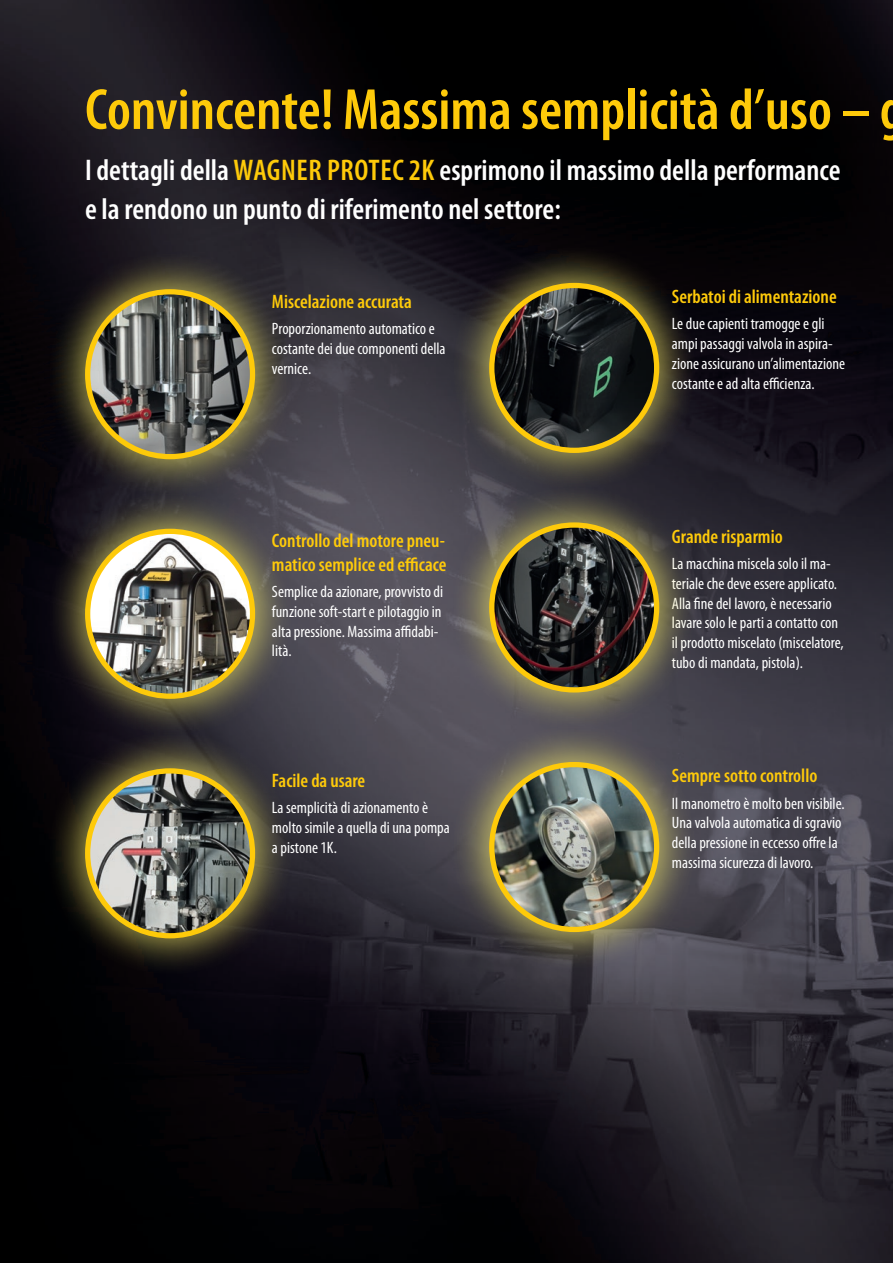
<style>
.page{position:relative;width:893px;height:1263px;background:#fff}
.page>*{position:absolute;margin:0;border:0;box-sizing:border-box;transform-origin:0 0}
.t1{font:600 condensed 58.5px "Myriad Pro";color:#feca0a}
.t2{font:600 condensed 30px/39px "Myriad Pro";color:#fff}
.t3{font:600 condensed 19.5px/23.4px "Myriad Pro";color:#feca0a}
.t4{font:condensed 16.5px/19.8px "Myriad Pro";color:#fff}
.s1{color:#feca0a}
</style>
<div class="page">
<img style="left:0;top:0;width:893px;height:1263px">
<div style="left:46px;top:250px;width:248px;height:248px;background:#fff46d;opacity:.6"></div>
<img style="left:88px;top:292px;width:164px;height:165px;border-radius:82px">
<div style="left:85px;top:289px;width:170px;height:170px;border:5px solid #feca0a;border-radius:50%"></div>
<div style="left:450px;top:244px;width:248px;height:248px;background:#fff46d;opacity:.6"></div>
<img style="left:492px;top:285px;width:165px;height:165px;border-radius:82px">
<div style="left:489px;top:283px;width:170px;height:170px;border:5px solid #feca0a;border-radius:50%"></div>
<div style="left:46px;top:490px;width:248px;height:248px;background:#fff46d;opacity:.6"></div>
<img style="left:88px;top:531px;width:164px;height:165px;border-radius:82px">
<div style="left:85px;top:529px;width:170px;height:170px;border:5px solid #feca0a;border-radius:50%"></div>
<div style="left:46px;top:729px;width:248px;height:248px;background:#fff46d;opacity:.6"></div>
<img style="left:88px;top:771px;width:164px;height:165px;border-radius:82px">
<div style="left:85px;top:768px;width:170px;height:170px;border:5px solid #feca0a;border-radius:50%"></div>
<div style="left:450px;top:723px;width:248px;height:248px;background:#fff46d;opacity:.6"></div>
<img style="left:492px;top:765px;width:165px;height:164px;border-radius:82px">
<div style="left:489px;top:762px;width:170px;height:170px;border:5px solid #feca0a;border-radius:50%"></div>
<div style="left:450px;top:483px;width:248px;height:249px;background:#fff46d;opacity:.6"></div>
<img style="left:492px;top:525px;width:165px;height:165px;border-radius:82px">
<div style="left:489px;top:522px;width:170px;height:170px;border:5px solid #feca0a;border-radius:50%"></div>
<h1 class="t1" style="left:85px;top:78px;width:821px">Convincente! Massima semplicità d’uso – g</h1>
<h2 class="t2" style="left:85px;top:151px;width:757px">I dettagli della <span class="s1">WAGNER PROTEC 2K</span> esprimono il massimo della performance e la rendono un punto di riferimento nel settore:</h2>
<p class="t3" style="left:272px;top:290px;width:141px">Miscelazione accurata</p>
<p class="t4" style="left:272px;top:318px;width:175px">Proporzionamento automatico e costante dei due componenti della vernice.</p>
<p class="t3" style="left:272px;top:530px;width:176px">Controllo del motore pneu&shy;matico semplice ed efficace</p>
<p class="t4" style="left:272px;top:581px;width:173px">Semplice da azionare, provvisto di funzione soft-start e pilotaggio in alta pressione. Massima affidabi&shy;lità.</p>
<p class="t3" style="left:272px;top:769px;width:95px">Facile da usare</p>
<p class="t4" style="left:272px;top:798px;width:179px">La semplicità di azionamento è molto simile a quella di una pompa a pistone 1K.</p>
<p class="t3" style="left:672px;top:285px;width:166px">Serbatoi di alimentazione</p>
<p class="t4" style="left:672px;top:314px;width:175px">Le due capienti tramogge e gli ampi passaggi valvola in aspira&shy;zione assicurano un’alimentazione costante e ad alta efficienza.</p>
<p class="t3" style="left:672px;top:525px;width:112px">Grande risparmio</p>
<p class="t4" style="left:672px;top:553px;width:173px">La macchina miscela solo il ma&shy;teriale che deve essere applicato.<br>Alla fine del lavoro, è necessario lavare solo le parti a contatto con il prodotto miscelato (miscelatore, tubo di mandata, pistola).</p>
<p class="t3" style="left:672px;top:764px;width:147px">Sempre sotto controllo</p>
<p class="t4" style="left:672px;top:793px;width:174px">Il manometro è molto ben visibile.<br>Una valvola automatica di sgravio della pressione in eccesso offre la massima sicurezza di lavoro.</p>
</div>
